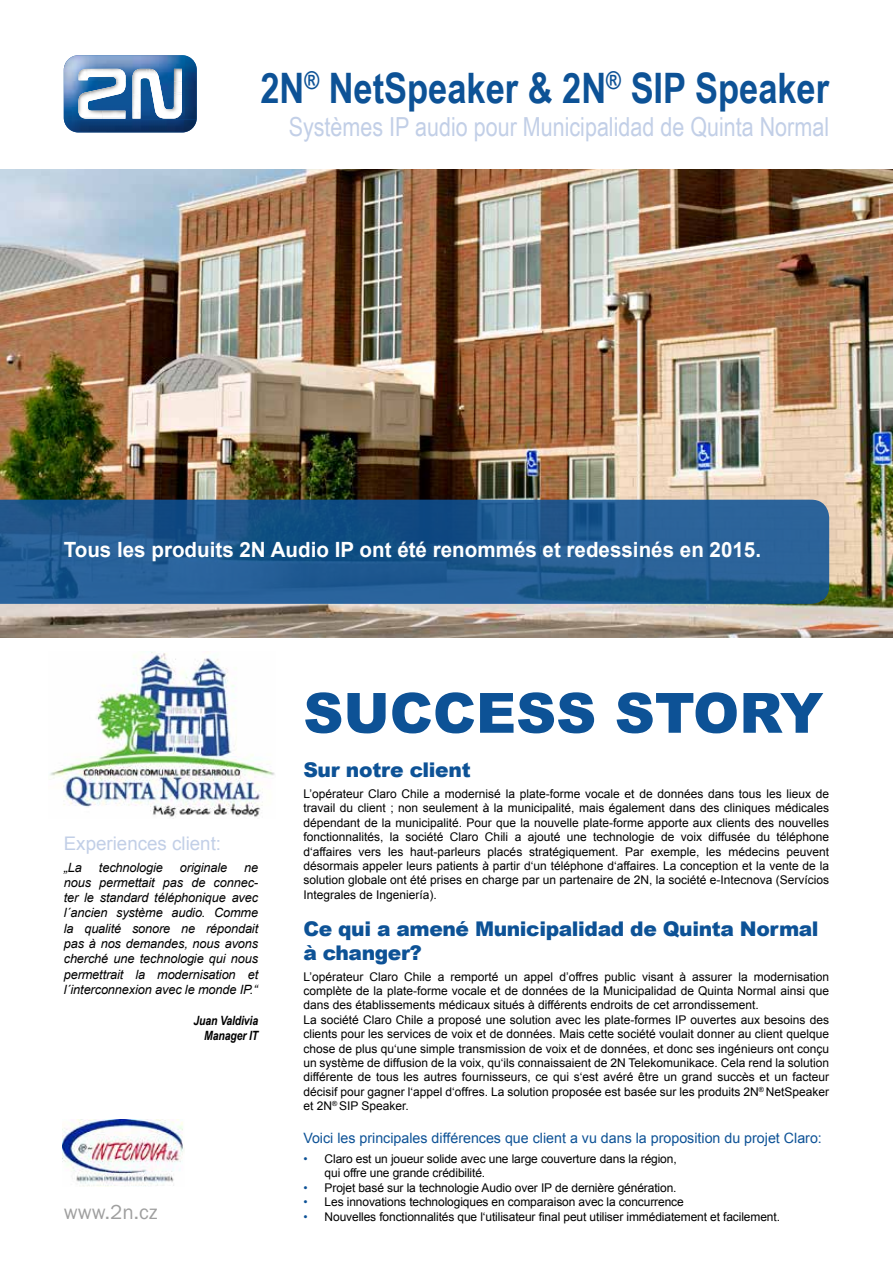
<style>
.page{position:relative;width:893px;height:1263px;background:#fff}
.page>*{position:absolute;margin:0;border:0;box-sizing:border-box;transform-origin:0 0}
.t1{font:900 55.5px "Arial";color:#0d5296}
.t2{font:700 42px "Arial Narrow";color:#0d5296}
.t3{font:26.25px "Arial Narrow";color:#c2cfe7}
.t4{font:700 21px "Arial";color:#fff}
.t5{font:21px "Franklin Got Itc TEE";color:#9f9f9f}
.t6{font:900 20.25px/24.3px "Arial";letter-spacing:-.02em;color:#0d5296}
.t7{font:18.75px "Arial";color:#c2cfe7}
.t8{font:14.25px "Arial";color:#0d5296}
.t9{font:italic 12.75px/15.3px "Arial";letter-spacing:-.01em;color:#000;text-align:justify}
.t10{font:italic 700 12.75px/15.3px "Arial Narrow";letter-spacing:-.01em;color:#000;text-align:right}
.t11{font:12px/14.4px "Arial";color:#000}
.s1{color:#0d5296}
</style>
<div class="page">
<img style="left:0;top:169px;width:893px;height:469px">
<img style="left:64px;top:118px;width:133px;height:13px">
<img style="left:64px;top:55px;width:132px;height:65px">
<svg style="left:78px;top:69px;width:48px;height:50px"></svg>
<svg style="left:132px;top:69px;width:50px;height:50px"></svg>
<img style="left:50px;top:652px;width:225px;height:165px">
<img style="left:63px;top:1119px;width:120px;height:68px">
<svg style="left:0;top:500px;width:829px;height:104px;background:#205a90"></svg>
<h2 class="t2" style="left:260px;top:57px;width:570px">2N<sup>®</sup> NetSpeaker &amp; 2N<sup>®</sup> SIP Speaker</h2>
<h3 class="t3" style="left:289px;top:108px;width:542px">Systèmes IP audio pour Municipalidad de Quinta Normal</h3>
<h3 class="t4" style="left:64px;top:536px;width:699px">Tous les produits 2N Audio IP ont été renommés et redessinés en 2015.</h3>
<h3 class="t7" style="left:64px;top:831px;width:159px">Experiences client:</h3>
<p class="t9" style="left:64px;top:859px;width:20px">„La</p>
<p class="t9" style="left:99px;top:859px;width:65px">technologie</p>
<p class="t9" style="left:180px;top:859px;width:49px">originale</p>
<p class="t9" style="left:64px;top:859px;width:196px;text-indent:180px">ne nous permettait pas de connec&shy;ter le standard téléphonique avec l´ancien système audio. Comme la qualité sonore ne répondait pas à nos demandes, nous avons cherché une technologie qui nous permettrait la modernisation et l´interconnexion avec le monde IP.“</p>
<p class="t10" style="left:194px;top:1012px;width:66px">Juan Valdivia<br>Manager IT</p>
<h3 class="t5" style="left:64px;top:1201px;width:95px">www.2n.cz</h3>
<h1 class="t1" style="left:303px;top:673px;width:521px">SUCCESS STORY</h1>
<h3 class="t6" style="left:303px;top:757px;width:169px">Sur notre client</h3>
<p class="t11" style="left:303px;top:787px;width:527px;text-align:justify">L’opérateur Claro Chile a modernisé la plate-forme vocale et de données dans tous les lieux de travail du client ; non seulement à la municipalité, mais également dans des cliniques médicales dépendant de la municipalité. Pour que la nouvelle plate-forme apporte aux clients des nouvelles fonctionnalités, la société Claro Chili a ajouté une technologie de voix diffusée du téléphone d‘affaires vers les haut-parleurs placés stratégiquement. Par exemple, les médecins peuvent désormais appeler leurs patients à partir d‘un téléphone d‘affaires. La conception et la vente de la solution globale ont été prises en charge par un partenaire de 2N, la société e-Intecnova (Servícios Integrales de Ingeniería).</p>
<h3 class="t6" style="left:303px;top:916px;width:517px">Ce qui a amené Municipalidad de Quinta Normal à changer?</h3>
<p class="t11" style="left:303px;top:969px;width:527px">L’opérateur Claro Chile a remporté un appel d’offres public visant à assurer la modernisation complète de la plate-forme vocale et de données de la Municipalidad de Quinta Normal ainsi que dans des établissements médicaux situés à différents endroits de cet arrondissement.<br>La société Claro Chile a proposé une solution avec les plate-formes IP ouvertes aux besoins des clients pour les services de voix et de données. Mais cette société voulait donner au client quelque chose de plus qu‘une simple transmission de voix et de données, et donc ses ingénieurs ont conçu un système de diffusion de la voix, qu‘ils connaissaient de 2N Telekomunikace. Cela rend la solution différente de tous les autres fournisseurs, ce qui s‘est avéré être un grand succès et un facteur décisif pour gagner l‘appel d‘offres. La solution proposée est basée sur les produits 2N<sup>®</sup> NetSpeaker et 2N<sup>®</sup> SIP Speaker.</p>
<p class="t8" style="left:303px;top:1128px;width:520px">Voici les principales différences que client a vu dans la proposition du projet Claro:</p>
<p class="t11" style="left:325px;top:1152px;width:354px;text-indent:-21px"><span class="s1">•</span> Claro est un joueur solide avec une large couverture dans la région, qui offre une grande crédibilité.</p>
<p class="t11" style="left:303px;top:1180px;width:375px"><span class="s1">•</span> Projet basé sur la technologie Audio over IP de dernière génération.</p>
<p class="t11" style="left:303px;top:1195px;width:382px"><span class="s1">•</span> Les innovations technologiques en comparaison avec la concurrence</p>
<p class="t11" style="left:303px;top:1209px;width:478px"><span class="s1">•</span> Nouvelles fonctionnalités que l‘utilisateur final peut utiliser immédiatement et facilement.</p>
</div>
